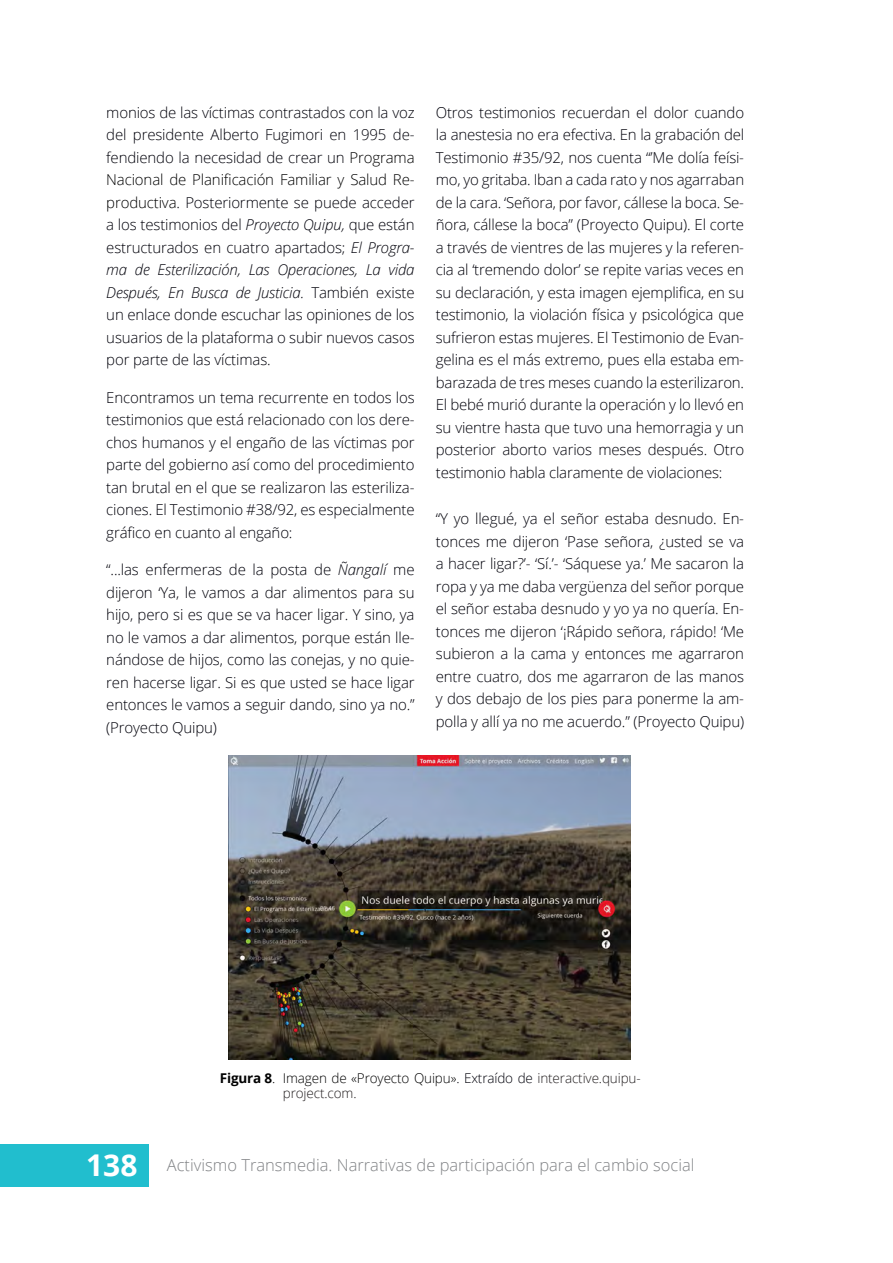
<style>
.page{position:relative;width:893px;height:1263px;background:#fff}
.page>*{position:absolute;margin:0;border:0;box-sizing:border-box;transform-origin:0 0}
.t1{font:300 16.5px "Open Sans";color:#808285}
.Predeterminado{font:300 15px/22.5px "Open Sans";letter-spacing:-.01em;color:#00000a;text-align:justify}
.Predeterminado-2{font:300 13.5px/15.5px "Open Sans";letter-spacing:-.01em;color:#231f20}
.s1{color:#000}
.s2{font-style:italic}
.s3{font-weight:700;color:#000}
.s4{color:#00000a}
.s5{font-weight:700;font-size:30px;color:#fff}
</style>
<div class="page">
<div style="left:0;top:1144px;width:149px;height:43px;background:#21bece"></div>
<img style="left:228px;top:756px;width:402px;height:303px">
<p class="Predeterminado" style="left:106px;top:101px;width:310px">monios de las víctimas contrastados con la voz del presidente Alberto Fugimori en 1995 de&shy;fendiendo la necesidad de crear un <span class="s1">Programa Nacional de Planificación Familiar y Salud Re&shy;productiva</span>. Posteriormente se puede acceder a los testimonios del <span class="s2">Proyecto Quipu,</span> que están estructurados en cuatro apartados; <span class="s2">El Progra&shy;ma de Esterilización, Las Operaciones, La vida Después, En Busca de Justicia.</span> También existe un enlace donde escuchar las opiniones de los usuarios de la plataforma o subir nuevos casos por parte de las víctimas.</p>
<p class="Predeterminado" style="left:106px;top:386px;width:310px">Encontramos un tema recurrente en todos los testimonios que está relacionado con los dere&shy;chos humanos y el engaño de las víctimas por parte del gobierno así como del procedimiento tan brutal en el que se realizaron las esteriliza&shy;ciones. El Testimonio #38/92, es especialmente gráfico en cuanto al engaño:</p>
<p class="Predeterminado" style="left:106px;top:558px;width:310px">“...las enfermeras de la posta de <span class="s2">Ñangalí</span> me dijeron ‘Ya, le vamos a dar alimentos para su hijo, pero si es que se va hacer ligar. Y sino, ya no le vamos a dar alimentos, porque están lle&shy;nándose de hijos, como las conejas, y no quie&shy;ren hacerse ligar. Si es que usted se hace ligar entonces le vamos a seguir dando, sino ya no.” (Proyecto Quipu)</p>
<p class="Predeterminado" style="left:436px;top:101px;width:310px">Otros testimonios recuerdan el dolor cuando la anestesia no era efectiva. En la grabación del Testimonio #35/92, nos cuenta “’Me dolía feísi&shy;mo, yo gritaba. Iban a cada rato y nos agarraban de la cara. ‘Señora, por favor, cállese la boca. Se&shy;ñora, cállese la boca” (Proyecto Quipu). El corte a través de vientres de las mujeres y la referen&shy;cia al ‘tremendo dolor’ se repite varias veces en su declaración, y esta imagen ejemplifica, en su testimonio, la violación física y psicológica que sufrieron estas mujeres. El Testimonio de Evan&shy;gelina es el más extremo, pues ella estaba em&shy;barazada de tres meses cuando la esterilizaron.<br>El bebé murió durante la operación y lo llevó en su vientre hasta que tuvo una hemorragia y un posterior aborto varios meses después. Otro testimonio habla claramente de violaciones:</p>
<p class="Predeterminado" style="left:436px;top:507px;width:310px">“Y yo llegué, ya el señor estaba desnudo. En&shy;tonces me dijeron ‘Pase señora, ¿usted se va a hacer ligar?’- ‘Sí.’- ‘Sáquese ya.’ Me sacaron la ropa y ya me daba vergüenza del señor porque el señor estaba desnudo y yo ya no quería. En&shy;tonces me dijeron ‘¡Rápido señora, rápido! ‘Me subieron a la cama y entonces me agarraron entre cuatro, dos me agarraron de las manos y dos debajo de los pies para ponerme la am&shy;polla y allí ya no me acuerdo.” (Proyecto Quipu)</p>
<p class="Predeterminado-2" style="left:283px;top:1070px;width:359px;text-indent:-63px"><span class="s3">Figura 8</span><span class="s1">. Imagen de «Proyecto Quipu»</span><span class="s4">. Extraído de</span> interactive.quipu&shy;project.com.</p>
<p class="t1" style="left:86px;top:1154px;width:610px"><span class="s5">138</span> Activismo Transmedia. Narrativas de participación para el cambio social</p>
</div>
